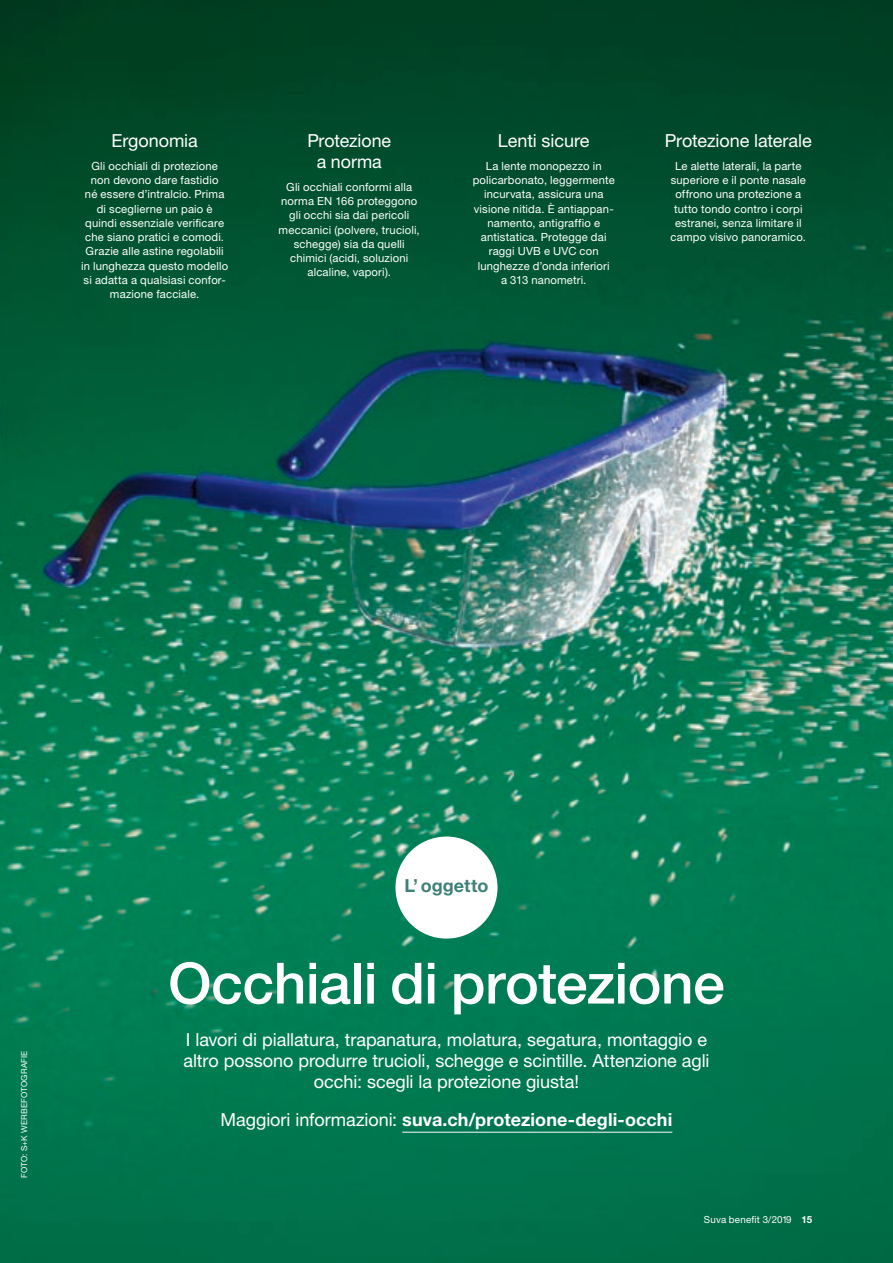
<style>
.page{position:relative;width:893px;height:1263px;background:#fff}
.page>*{position:absolute;margin:0;border:0;box-sizing:border-box;transform-origin:0 0}
.das_ding_titel{font:500 57px "Helvetica Neue LT Std";letter-spacing:-.01em;color:#fff}
.das_ding_einleitung{font:18px/21px "Helvetica Neue LT Std";letter-spacing:-.005em;color:#fff;text-align:center}
.box_titel_gross{font:18px/21px "Helvetica Neue LT Std";letter-spacing:-.005em;color:#fff;text-align:center}
.das_ding_einleitung-2{font:700 18px "Helvetica Neue LT Std";letter-spacing:.005em;color:#fff}
.titel_gross{font:700 18px "Helvetica Neue LT Std";color:#3c8177}
.box_text{font:11.25px/14.2px "Helvetica Neue LT Std";letter-spacing:.015em;color:#fff;text-align:center}
.t1{font:9.75px "Helvetica Neue LT Std";letter-spacing:.02em;color:#fff}
.byline{font:8.25px "Helvetica Neue LT Std";letter-spacing:.015em;color:#fff}
.s1{font-weight:400}
.s2{font-weight:700}
</style>
<div class="page">
<img style="left:0;top:0;width:893px;height:1263px">
<hr style="left:402px;top:1132px;width:270px;height:1px;background:#fff">
<div style="left:395px;top:836px;width:102px;height:102px;background:#fff;border-radius:50%"></div>
<p class="box_titel_gross" style="left:111px;top:130px;width:88px">Ergonomia</p>
<p class="box_text" style="left:81px;top:159px;width:149px">Gli occhiali di protezione non devono dare fastidio<br>né essere d’intralcio. Prima di sceglierne un paio è quindi essenziale verificare che siano pratici e comodi.<br>Grazie alle astine regolabili in lunghezza questo modello si adatta a qualsiasi confor&shy;mazione facciale.</p>
<p class="box_titel_gross" style="left:307px;top:130px;width:85px">Protezione a norma</p>
<p class="box_text" style="left:279px;top:180px;width:143px">Gli occhiali conformi alla norma EN 166 proteggono gli occhi sia dai pericoli meccanici (polvere, trucioli, schegge) sia da quelli chimici (acidi, soluzioni alcaline, vapori).</p>
<p class="box_titel_gross" style="left:498px;top:130px;width:93px">Lenti sicure</p>
<p class="box_text" style="left:473px;top:159px;width:144px">La lente monopezzo in policarbonato, leggermente incurvata, assicura una visione nitida. È antiappan&shy;namento, antigraffio e antistatica. Protegge dai raggi UVB e UVC con lunghezze d’onda inferiori<br>a 313 nanometri.</p>
<p class="box_titel_gross" style="left:665px;top:130px;width:149px">Protezione laterale</p>
<p class="box_text" style="left:671px;top:159px;width:137px">Le alette laterali, la parte superiore e il ponte nasale offrono una protezione a tutto tondo contro i corpi estranei, senza limitare il campo visivo panoramico.</p>
<p class="byline" style="left:19px;top:1178px;width:129px;rotate:-90deg">FOTO: S+K WERBEFOTOGRAFIE</p>
<p class="titel_gross" style="left:405px;top:875px;width:85px">L’ oggetto</p>
<p class="das_ding_titel" style="left:168px;top:949px;width:558px">Occhiali di protezione</p>
<p class="das_ding_einleitung" style="left:183px;top:1029px;width:528px">I lavori di piallatura, trapanatura, molatura, segatura, montaggio e altro possono produrre trucioli, schegge e scintille. Attenzione agli occhi: scegli la protezione giusta!</p>
<p class="das_ding_einleitung-2" style="left:221px;top:1108px;width:453px"><span class="s1">Maggiori informazioni:</span> suva.ch/protezione-degli-occhi</p>
<p class="t1" style="left:704px;top:1213px;width:110px">Suva benefit 3/2019 <span class="s2">15</span></p>
</div>
